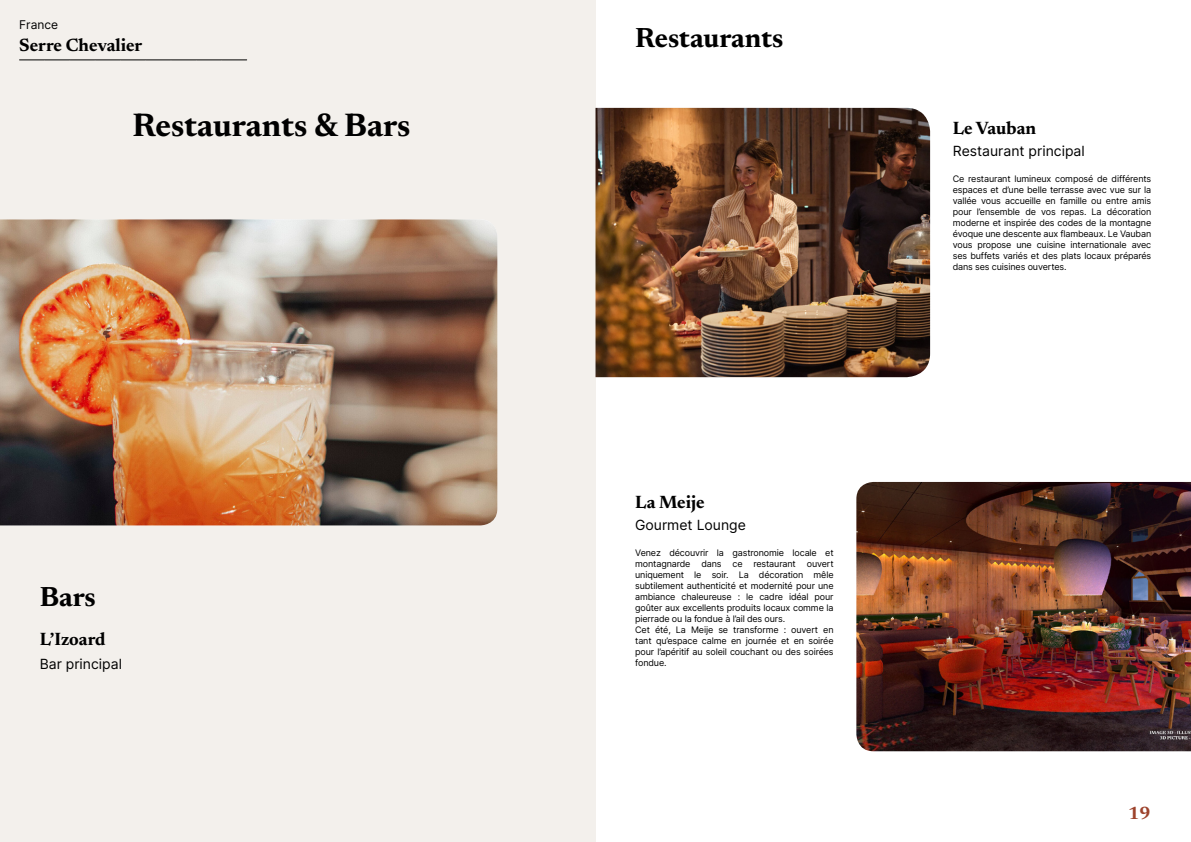
<style>
.page{position:relative;width:1191px;height:842px;background:#fff}
.page>*{position:absolute;margin:0;border:0;box-sizing:border-box;transform-origin:0 0}
.t1{font:700 33px "Newsreader 24 pt";color:#000}
.t2{font:700 28px "Newsreader 24 pt";color:#000}
.t3{font:700 18px "Newsreader 24 pt";color:#000}
.t4{font:700 18px "Newsreader 24 pt";color:#9d432c}
.t5{font:14px "Inter";color:#000}
.t6{font:12px "Inter";color:#000}
.t7{font:9px/11px "Inter";letter-spacing:-.015em;color:#000;text-align:justify}
</style>
<div class="page">
<div style="left:0;top:0;width:595px;height:842px;background:#f3f0ec"></div>
<img style="left:0;top:219px;width:497px;height:306px">
<img style="left:595px;top:108px;width:335px;height:269px">
<img style="left:856px;top:482px;width:335px;height:269px">
<svg style="left:20px;top:60px;width:227px;height:1px"></svg>
<h3 class="t6" style="left:19px;top:15px;width:40px">France</h3>
<h3 class="t3" style="left:19px;top:32px;width:125px">Serre Chevalier</h3>
<h1 class="t1" style="left:133px;top:101px;width:279px">Restaurants &amp; Bars</h1>
<h2 class="t2" style="left:40px;top:576px;width:58px">Bars</h2>
<h3 class="t3" style="left:40px;top:626px;width:67px">L’Izoard</h3>
<h3 class="t5" style="left:40px;top:654px;width:84px">Bar principal</h3>
<h2 class="t2" style="left:635px;top:18px;width:150px">Restaurants</h2>
<h3 class="t3" style="left:635px;top:489px;width:71px">La Meije</h3>
<h3 class="t5" style="left:635px;top:515px;width:112px">Gourmet Lounge</h3>
<p class="t7" style="left:635px;top:547px;width:200px;text-align:left">Venez découvrir la gastronomie locale et montagnarde dans ce restaurant ouvert uniquement le soir. La décoration mêle subtilement authenticité et modernité pour une ambiance chaleureuse : le cadre idéal pour goûter aux excellents produits locaux comme la pierrade ou la fondue à l’ail des ours.<br>Cet été, La Meije se transforme : ouvert en tant qu’espace calme en journée et en soirée pour l’apéritif au soleil couchant ou des soirées fondue.</p>
<h3 class="t3" style="left:952px;top:115px;width:85px">Le Vauban</h3>
<h3 class="t5" style="left:952px;top:141px;width:133px">Restaurant principal</h3>
<p class="t7" style="left:952px;top:173px;width:200px">Ce restaurant lumineux composé de différents espaces et d’une belle terrasse avec vue sur la vallée vous accueille en famille ou entre amis pour l’ensemble de vos repas. La décoration moderne et inspirée des codes de la montagne évoque une descente aux flambeaux. Le Vauban vous propose une cuisine internationale avec ses buffets variés et des plats locaux préparés dans ses cuisines ouvertes.</p>
<h3 class="t4" style="left:1128px;top:800px;width:24px">19</h3>
</div>
